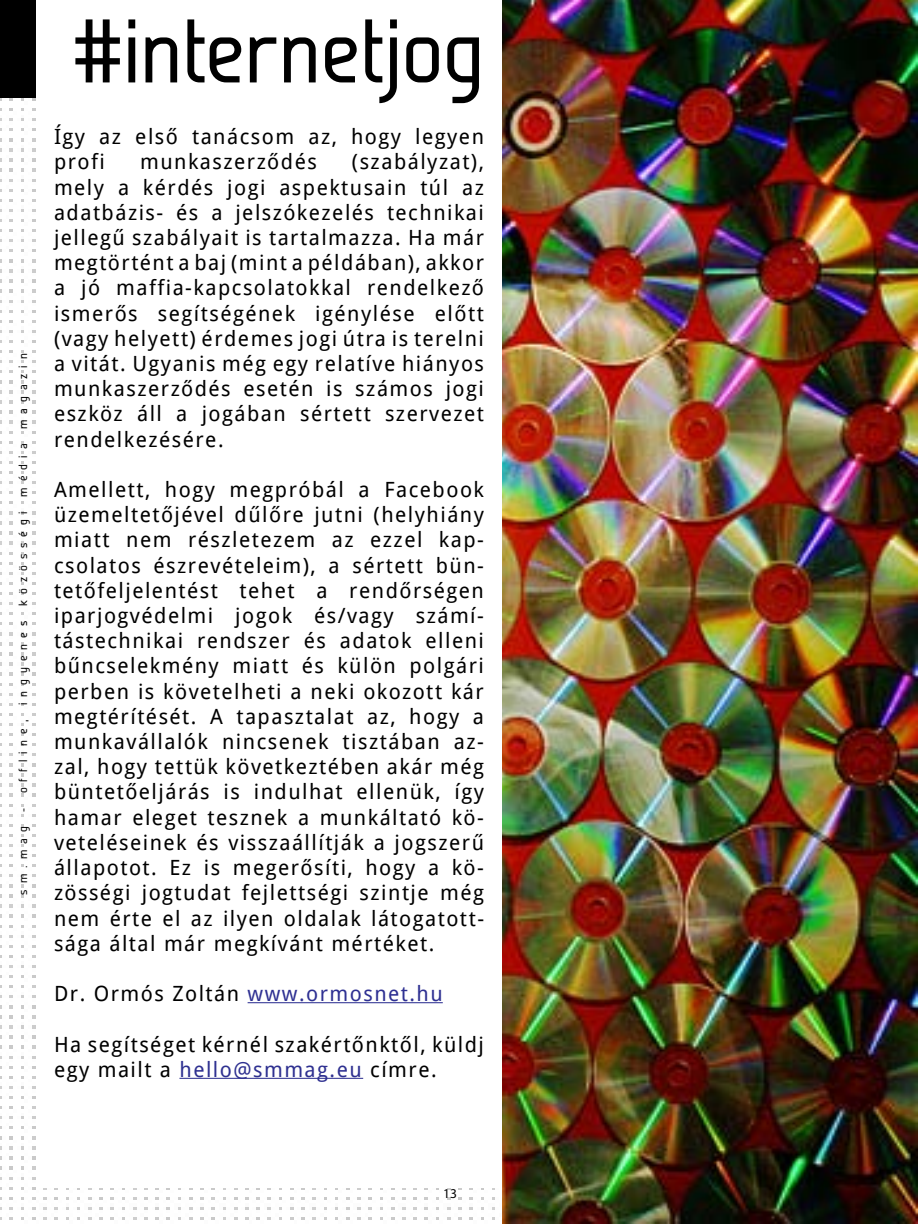
<style>
.page{position:relative;width:918px;height:1224px;background:#fff}
.page>*{position:absolute;margin:0;border:0;box-sizing:border-box;transform-origin:0 0}
.t1{font:500 90px "Galette";color:#000;scale:.95 1}
.t2{font:21px/25.2px "Droid Sans";letter-spacing:.07em;color:#000}
.t3{font:21px "Droid Sans";letter-spacing:.07em;color:#2e3092}
.t4{font:13.5px "Myriad Pro";color:#000}
.t5{font:500 12px "Galette";letter-spacing:.5em;color:#000}
.s1{color:#000}
.s2{color:#2e3090}
</style>
<div class="page">
<img style="left:0;top:97px;width:918px;height:1127px">
<div style="left:0;top:0;width:36px;height:97px;background:#000"></div>
<div style="left:37px;top:0;width:830px;height:1187px;background:#fff"></div>
<img style="left:503px;top:0;width:415px;height:1223px">
<hr style="left:248px;top:1002px;width:195px;height:1px;background:#2e3092">
<hr style="left:179px;top:1078px;width:184px;height:1px;background:#2e3090">
<p class="t5" style="left:15px;top:894px;width:543px;rotate:-90deg">sm.mag - offline, ingyenes közösségi média magazin</p>
<h1 class="t1" style="left:72px;top:-4px;width:435px">#internetjog</h1>
<p class="t2" style="left:54px;top:124px;width:432px">Így az első tanácsom az, hogy legyen profi</p>
<p class="t2" style="left:54px;top:149px;width:432px;text-align:justify;text-indent:298px">(szabályzat), mely a kérdés jogi aspektusain túl az adatbázis- és a jelszókezelés technikai jellegű szabályait is tartalmazza. Ha már megtörtént a baj (mint a példában), akkor a jó maffia-kapcsolatokkal rendelkező ismerős segítségének igénylése előtt (vagy helyett) érdemes jogi útra is terelni a vitát. Ugyanis még egy relatíve hiányos munkaszerződés esetén is számos jogi eszköz áll a jogában sértett szervezet rendelkezésére.</p>
<p class="t2" style="left:54px;top:477px;width:432px;text-align:justify">Amellett, hogy megpróbál a Facebook üzemeltetőjével dűlőre jutni (helyhiány miatt nem részletezem az ezzel kap&shy;csolatos észrevételeim), a sértett bün&shy;tetőfeljelentést tehet a rendőrségen iparjogvédelmi jogok és/vagy számí&shy;tástechnikai rendszer és adatok elleni bűncselekmény miatt és külön polgári perben is követelheti a neki okozott kár megtérítését. A tapasztalat az, hogy a munkavállalók nincsenek tisztában az&shy;zal, hogy tettük következtében akár még büntetőeljárás is indulhat ellenük, így hamar eleget tesznek a munkáltató kö&shy;veteléseinek és visszaállítják a jogszerű állapotot. Ez is megerősíti, hogy a kö&shy;zösségi jogtudat fejlettségi szintje még nem érte el az ilyen oldalak látogatott&shy;sága által már megkívánt mértéket.</p>
<p class="t3" style="left:54px;top:980px;width:390px"><span class="s1">Dr. Ormós Zoltán</span> www.ormosnet.hu</p>
<p class="t2" style="left:54px;top:1031px;width:432px">Ha segítséget kérnél szakértőnktől, küldj egy mailt a <span class="s2">hello@smmag.eu</span> címre.</p>
<p class="t2" style="left:140px;top:149px;width:178px">munkaszerződés</p>
<p class="t4" style="left:443px;top:1184px;width:15px">13</p>
</div>
